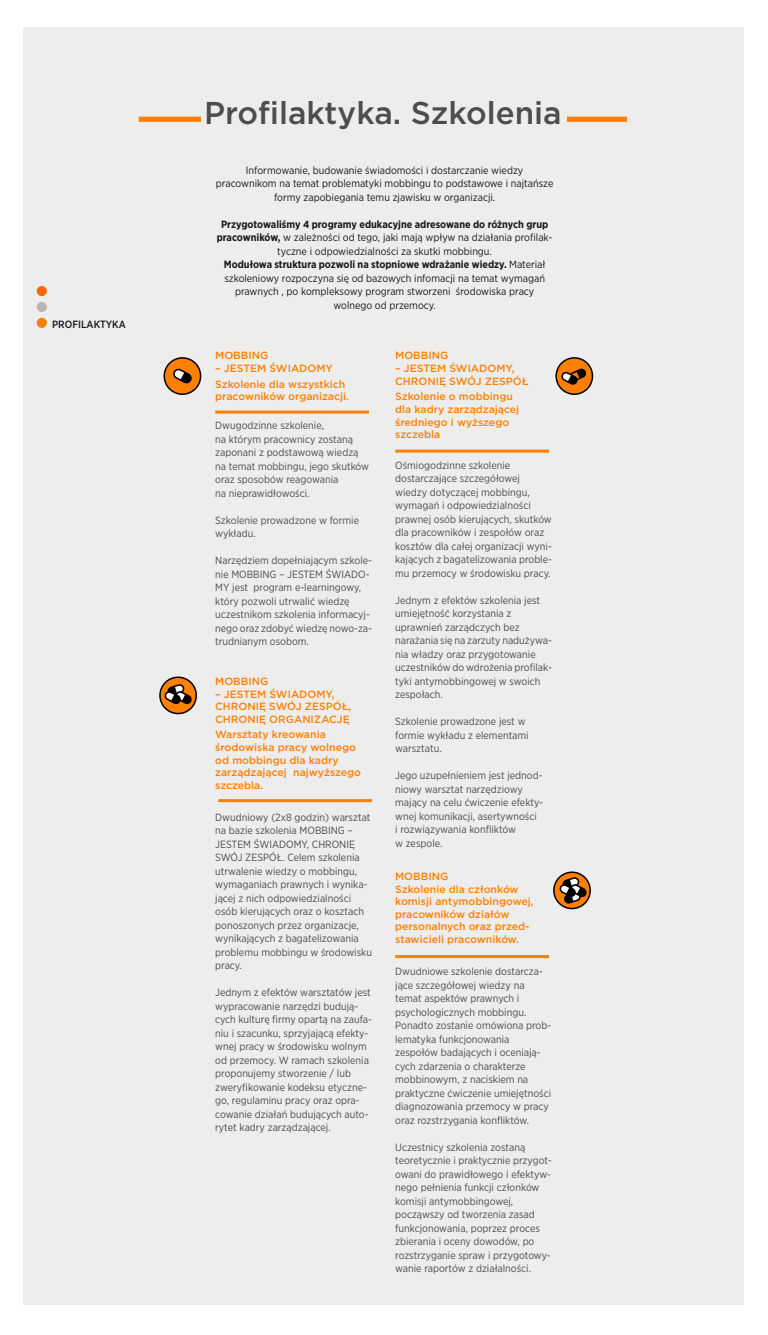
<style>
.page{position:relative;width:768px;height:1335px;background:#fff}
.page>*{position:absolute;margin:0;border:0;box-sizing:border-box;transform-origin:0 0}
.t1{font:500 31.5px "Gotham";color:#4d4d4d}
.t2{font:10.5px/13.5px "Gotham Narrow";color:#4d4d4d}
.t3{font:10.5px/13.5px "Gotham Narrow";color:#1a1a1a;text-align:center}
.t4{font:500 10.5px/12.6px "Gotham";color:#ff7f00}
.t5{font:500 10.5px "Gotham Narrow";color:#1a1a1a}
.s1{font-weight:700}
</style>
<div class="page">
<div style="left:23px;top:16px;width:721px;height:1319px;background:#ededed"></div>
<div style="left:139px;top:117px;width:62px;height:5px;background:#ff7f00"></div>
<div style="left:567px;top:117px;width:60px;height:5px;background:#ff7f00"></div>
<div style="left:37px;top:286px;width:10px;height:10px;background:#f60;border-radius:50%"></div>
<div style="left:37px;top:302px;width:10px;height:10px;background:#bbb6b4;border-radius:50%"></div>
<div style="left:37px;top:318px;width:10px;height:10px;background:#ff7f00;border-radius:50%"></div>
<div style="left:164px;top:358px;width:37px;height:36px;background:#ff7f00;border-radius:50%"></div>
<div style="left:164px;top:357px;width:37px;height:38px;border:2px solid #000;border-radius:50%"></div>
<svg style="left:173px;top:368px;width:19px;height:16px"></svg>
<div style="left:556px;top:358px;width:36px;height:36px;background:#ff7f00;border-radius:50%"></div>
<div style="left:555px;top:357px;width:38px;height:38px;border:2px solid #000;border-radius:50%"></div>
<svg style="left:560px;top:368px;width:28px;height:18px"></svg>
<hr style="left:215px;top:411px;width:154px;height:3px;background:#ff7f00">
<hr style="left:218px;top:799px;width:154px;height:3px;background:#ff7f00">
<hr style="left:395px;top:450px;width:154px;height:3px;background:#ff7f00">
<svg style="left:160px;top:677px;width:36px;height:37px"></svg>
<div style="left:159px;top:676px;width:38px;height:38px;border:2px solid #000;border-radius:50%"></div>
<svg style="left:163px;top:683px;width:28px;height:22px"></svg>
<hr style="left:395px;top:955px;width:154px;height:3px;background:#ff7f00">
<svg style="left:554px;top:872px;width:36px;height:37px"></svg>
<div style="left:553px;top:871px;width:38px;height:38px;border:2px solid #000;border-radius:50%"></div>
<svg style="left:558px;top:876px;width:28px;height:29px"></svg>
<div style="left:0;top:1305px;width:768px;height:30px;background:#fff"></div>
<div style="left:0;top:0;width:768px;height:26px;background:#fff"></div>
<p class="t5" style="left:52px;top:318px;width:75px">PROFILAKTYKA</p>
<h1 class="t1" style="left:204px;top:92px;width:359px">Profilaktyka. Szkolenia</h1>
<p class="t3" style="left:216px;top:163px;width:339px">Informowanie, budowanie świadomości i dostarczanie wiedzy pracownikom na temat problematyki mobbingu to podstawowe i najtańsze formy zapobiegania temu zjawisku w organizacji.</p>
<p class="t3" style="left:217px;top:217px;width:337px"><span class="s1">Przygotowaliśmy 4 programy edukacyjne adresowane do różnych grup pracowników,</span> w zależności od tego, jaki mają wpływ na działania profilak&shy;tyczne i odpowiedzialności za skutki mobbingu.<br><span class="s1">Modułowa struktura pozwoli na stopniowe wdrażanie wiedzy.</span> Materiał szkoleniowy rozpoczyna się od bazowych infomacji na temat wymagań prawnych , po kompleksowy program stworzeni środowiska pracy wolnego od przemocy.</p>
<p class="t4" style="left:215px;top:349px;width:55px">MOBBING</p>
<p class="t4" style="left:215px;top:360px;width:132px;line-height:15.8px">– JESTEM ŚWIADOMY<br>Szkolenie dla wszystkich</p>
<p class="t4" style="left:215px;top:390px;width:135px">pracowników organizacji.</p>
<p class="t2" style="left:215px;top:419px;width:155px">Dwugodzinne szkolenie,<br>na którym pracownicy zostaną zaponani z podstawową wiedzą na temat mobbingu, jego skutków oraz sposobów reagowania<br>na nieprawidłowości.</p>
<p class="t2" style="left:215px;top:513px;width:145px">Szkolenie prowadzone w formie wykładu.</p>
<p class="t2" style="left:215px;top:554px;width:158px">Narzędziem dopełniającym szkole&shy;nie MOBBING – JESTEM ŚWIADO-<br>MY jest program e-learningowy, który pozwoli utrwalić wiedzę uczestnikom szkolenia informacyj&shy;nego oraz zdobyć wiedzę nowo-za&shy;trudnianym osobom.</p>
<p class="t4" style="left:215px;top:675px;width:55px">MOBBING</p>
<p class="t4" style="left:215px;top:687px;width:138px">– JESTEM ŚWIADOMY,<br>CHRONIĘ SWÓJ ZESPÓŁ,<br>CHRONIĘ ORGANIZACJĘ</p>
<p class="t4" style="left:215px;top:728px;width:147px">Warsztaty kreowania środowiska pracy wolnego od mobbingu dla kadry zarządzającej najwyższego szczebla.</p>
<p class="t2" style="left:215px;top:810px;width:158px">Dwudniowy (2x8 godzin) warsztat na bazie szkolenia MOBBING –<br>JESTEM ŚWIADOMY, CHRONIĘ<br>SWÓJ ZESPÓŁ. Celem szkolenia utrwalenie wiedzy o mobbingu, wymaganiach prawnych i wynika&shy;jącej z nich odpowiedzialności osób kierujących oraz o kosztach ponoszonych przez organizacje, wynikających z bagatelizowania problemu mobbingu w środowisku pracy.</p>
<p class="t2" style="left:215px;top:986px;width:158px">Jednym z efektów warsztatów jest wypracowanie narzędzi budują&shy;cych kulturę firmy opartą na zaufa&shy;niu i szacunku, sprzyjającą efekty&shy;wnej pracy w środowisku wolnym od przemocy. W ramach szkolenia proponujemy stworzenie / lub zweryfikowanie kodeksu etyczne&shy;go, regulaminu pracy oraz opra&shy;cowanie działań budujących auto&shy;rytet kadry zarządzającej.</p>
<p class="t4" style="left:395px;top:349px;width:55px">MOBBING</p>
<p class="t4" style="left:395px;top:362px;width:135px">– JESTEM ŚWIADOMY,<br>CHRONIĘ SWÓJ ZESPÓŁ</p>
<p class="t4" style="left:395px;top:390px;width:126px">Szkolenie o mobbingu dla kadry zarządzającej średniego i wyższego szczebla</p>
<p class="t2" style="left:395px;top:458px;width:158px">Ośmiogodzinne szkolenie dostarczające szczegółowej wiedzy dotyczącej mobbingu, wymagań i odpowiedzialności prawnej osób kierujących, skutków dla pracowników i zespołów oraz kosztów dla całej organizacji wyni&shy;kających z bagatelizowania proble&shy;mu przemocy w środowisku pracy.</p>
<p class="t2" style="left:395px;top:593px;width:158px">Jednym z efektów szkolenia jest umiejętność korzystania z uprawnień zarządczych bez narażania się na zarzuty nadużywa&shy;nia władzy oraz przygotowanie uczestników do wdrożenia profilak&shy;tyki antymobbingowej w swoich zespołach.</p>
<p class="t2" style="left:395px;top:715px;width:135px">Szkolenie prowadzone jest w formie wykładu z elementami warsztatu.</p>
<p class="t2" style="left:395px;top:769px;width:150px">Jego uzupełnieniem jest jednod&shy;niowy warsztat narzędziowy mający na celu ćwiczenie efekty&shy;wnej komunikacji, asertywności<br>i rozwiązywania konfliktów<br>w zespole.</p>
<p class="t4" style="left:395px;top:870px;width:140px">MOBBING<br>Szkolenie dla członków komisji antymobbingowej, pracowników działów personalnych oraz przed&shy;stawicieli pracowników.</p>
<p class="t2" style="left:395px;top:965px;width:158px">Dwudniowe szkolenie dostarcza&shy;jące szczegółowej wiedzy na temat aspektów prawnych i psychologicznych mobbingu.<br>Ponadto zostanie omówiona prob&shy;lematyka funkcjonowania zespołów badających i oceniają&shy;cych zdarzenia o charakterze mobbinowym, z naciskiem na praktyczne ćwiczenie umiejętności diagnozowania przemocy w pracy oraz rozstrzygania konfliktów.</p>
<p class="t2" style="left:395px;top:1140px;width:158px">Uczestnicy szkolenia zostaną teoretycznie i praktycznie przygot&shy;owani do prawidłowego i efektyw&shy;nego pełnienia funkcji członków komisji antymobbingowej, począwszy od tworzenia zasad funkcjonowania, poprzez proces zbierania i oceny dowodów, po rozstrzyganie spraw i przygotowy&shy;wanie raportów z działalności.</p>
</div>
